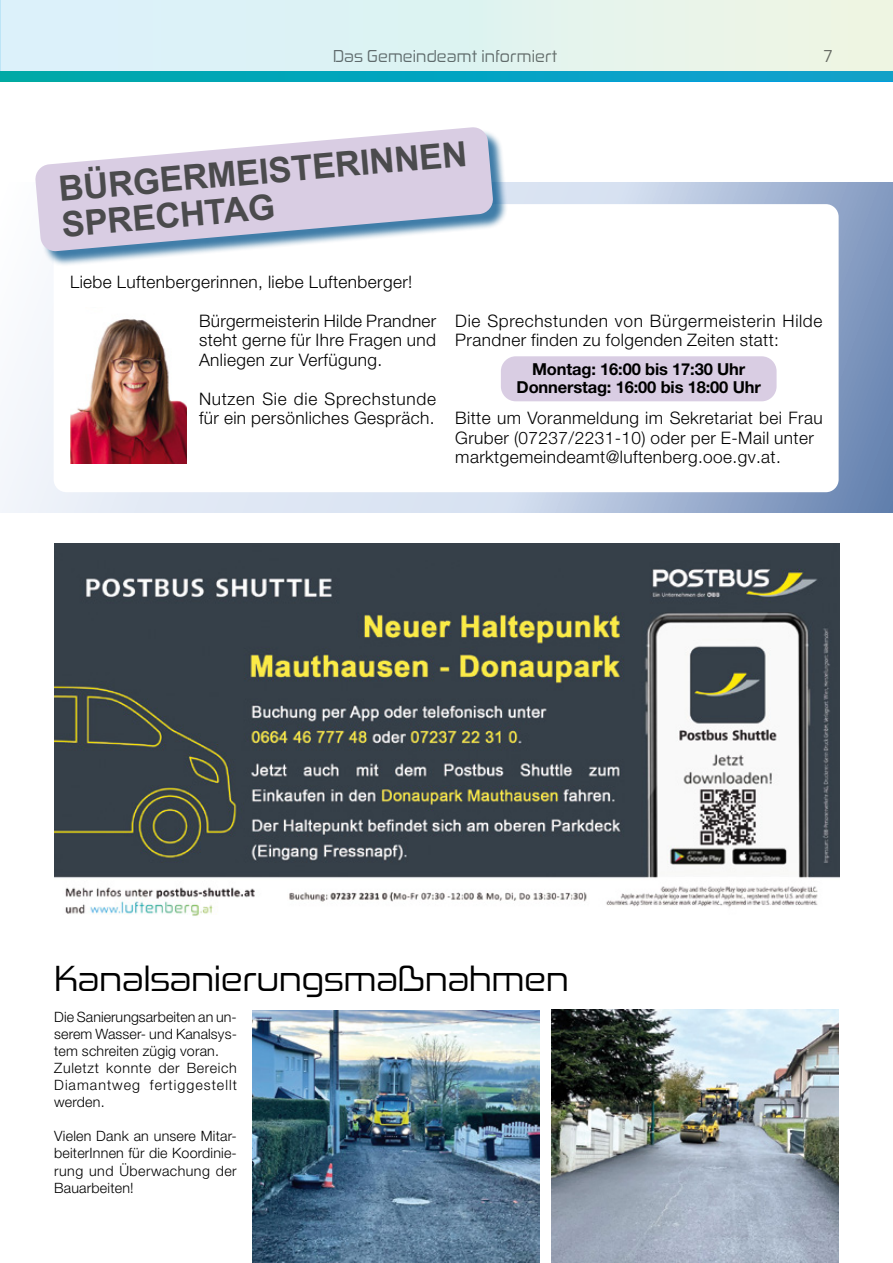
<style>
.page{position:relative;width:893px;height:1263px;background:#fff}
.page>*{position:absolute;margin:0;border:0;box-sizing:border-box;transform-origin:0 0}
.t1{font:700 34.8px/36px "Arial";color:#4b4b4d}
.t2{font:34.5px "Zekton Rg";letter-spacing:-.015em;color:#000;scale:1.08 1}
.t3{font:300 17.25px/19.5px "Helvetica Neue LT Pro";letter-spacing:.025em;color:#000}
.t4{font:700 16.5px/18px "Helvetica Neue LT Pro";letter-spacing:-.01em;color:#000;text-align:center}
.t5{font:16.5px "Zekton Rg";letter-spacing:.01em;color:#707172}
.t6{font:300 14.25px/17.1px "Helvetica Neue LT Pro";letter-spacing:.015em;color:#000}
</style>
<div class="page">
<svg style="left:0;top:0;width:1px;height:76px"></svg>
<svg style="left:1px;top:0;width:892px;height:81px;background:#c6e9e9"></svg>
<svg style="left:0;top:183px;width:893px;height:329px"></svg>
<div style="left:54px;top:204px;width:785px;height:288px;background:#fff;border-radius:13px"></div>
<div style="left:38px;top:129px;width:470px;height:138px;background:#00528b;opacity:.75"></div>
<svg style="left:35px;top:127px;width:459px;height:125px;fill:#d9cde3"></svg>
<img style="left:70px;top:319px;width:117px;height:145px">
<div style="left:501px;top:356px;width:276px;height:45px;background:#d9cde3;border-radius:15px"></div>
<img style="left:54px;top:544px;width:786px;height:372px">
<img style="left:253px;top:1010px;width:286px;height:253px">
<img style="left:552px;top:1010px;width:287px;height:253px">
<p class="t5" style="left:333px;top:46px;width:226px">Das Gemeindeamt informiert</p>
<p class="t5" style="left:824px;top:46px;width:10px">7</p>
<h1 class="t1" style="left:57px;top:172px;width:411px;rotate:-5deg">BÜRGERMEISTERINNEN<br>SPRECHTAG</h1>
<p class="t3" style="left:70px;top:272px;width:344px">Liebe Luftenbergerinnen, liebe Luftenberger!</p>
<p class="t3" style="left:199px;top:311px;width:239px;text-align:justify">Bürgermeisterin Hilde Prandner steht gerne für Ihre Fragen und Anliegen zur Verfügung.</p>
<p class="t3" style="left:199px;top:389px;width:238px">Nutzen Sie die Sprechstunde für ein persönliches Gespräch.</p>
<p class="t3" style="left:455px;top:310px;width:369px">Die Sprechstunden von Bürgermeisterin Hilde<br>Prandner finden zu folgenden Zeiten statt:</p>
<p class="t4" style="left:517px;top:360px;width:246px">Montag: 16:00 bis 17:30 Uhr<br>Donnerstag: 16:00 bis 18:00 Uhr</p>
<p class="t3" style="left:455px;top:408px;width:369px">Bitte um Voranmeldung im Sekretariat bei Frau<br>Gruber (07237/2231-10) oder per E-Mail unter marktgemeindeamt@luftenberg.ooe.gv.at.</p>
<h2 class="t2" style="left:54px;top:956px;width:478px">Kanalsanierungsmaßnahmen</h2>
<p class="t6" style="left:54px;top:1008px;width:184px">Die Sanierungsarbeiten an un&shy;serem Wasser- und Kanalsys&shy;tem schreiten zügig voran.<br>Zuletzt konnte der Bereich<br>Diamantweg fertiggestellt werden.</p>
<p class="t6" style="left:54px;top:1127px;width:184px;text-align:justify">Vielen Dank an unsere Mitar&shy;beiterInnen für die Koordinie&shy;rung und Überwachung der Bauarbeiten!</p>
</div>
